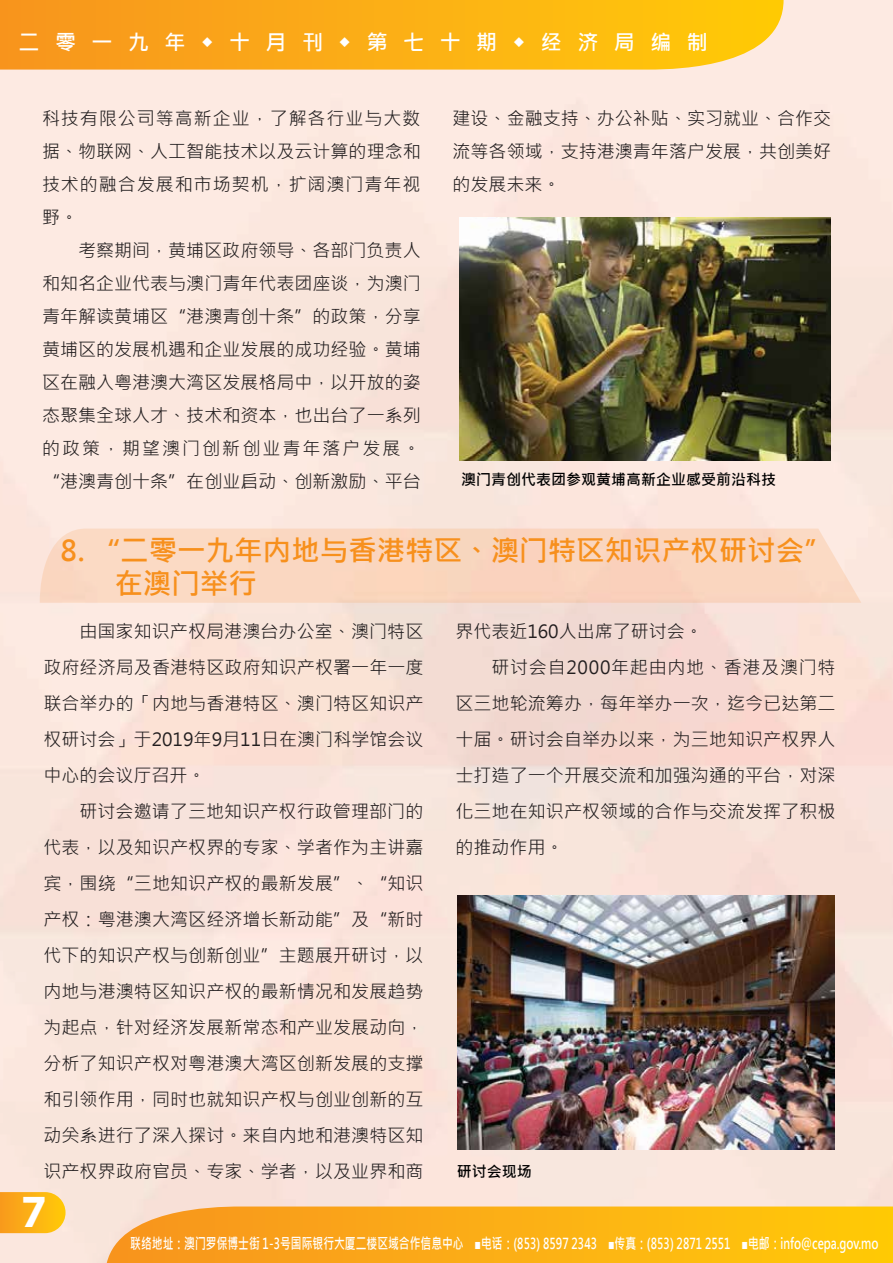
<style>
.page{position:relative;width:893px;height:1263px;background:#fff}
.page>*{position:absolute;margin:0;border:0;box-sizing:border-box;transform-origin:0 0}
.t1{font:700 46.35px "Myriad Pro";color:#fff}
.t2{font:700 28.5px/33px "Microsoft Jheng Hei";color:#f7901d}
.t3{font:700 21px "Microsoft Jheng Hei";letter-spacing:.74em;color:#fff}
.t4{font:18px/36px "Microsoft Jheng Hei";letter-spacing:.005em;color:#221e1f;text-align:justify}
.t5{font:18px "Microsoft Jheng Hei";letter-spacing:.04em;color:#221e1f}
.t6{font:700 15px "Microsoft Jheng Hei";color:#fff;scale:.72 1}
.t7{font:700 15px "Microsoft Jheng Hei";color:#000}
</style>
<div class="page">
<img style="left:0;top:0;width:893px;height:1263px">
<svg style="left:0;top:0;width:784px;height:70px;background:#fbb01b"></svg>
<svg style="left:107px;top:1206px;width:786px;height:57px;background:#fbb11c"></svg>
<svg style="left:0;top:1192px;width:66px;height:41px;background:#fbb423"></svg>
<img style="left:459px;top:218px;width:371px;height:242px">
<img style="left:458px;top:895px;width:377px;height:255px">
<div style="left:40px;top:528px;width:821px;height:75px;background:#fad6bf"></div>
<p class="t3" style="left:19px;top:29px;width:691px">二零一九年◆十月刊◆第七十期◆经济局编制</p>
<p class="t4" style="left:42px;top:102px;width:380px;line-height:33px">科技有限公司等高新企业，了解各行业与大数据、物联网、人工智能技术以及云计算的理念和技术的融合发展和市场契机，扩阔澳门青年视野。</p>
<p class="t4" style="left:42px;top:234px;width:380px;line-height:33px;text-indent:36px">考察期间，黄埔区政府领导、各部门负责人和知名企业代表与澳门青年代表团座谈，为澳门青年解读黄埔区“港澳青创十条”的政策，分享黄埔区的发展机遇和企业发展的成功经验。黄埔区在融入粤港澳大湾区发展格局中，以开放的姿态聚集全球人才、技术和资本，也出台了一系列的政策，期望澳门创新创业青年落户发展。“港澳青创十条”在创业启动、创新激励、平台</p>
<p class="t4" style="left:453px;top:102px;width:380px;line-height:33px">建设、金融支持、办公补贴、实习就业、合作交流等各领域，支持港澳青年落户发展，共创美好的发展未来。</p>
<p class="t7" style="left:461px;top:470px;width:316px">澳门青创代表团参观黄埔高新企业感受前沿科技</p>
<h2 class="t2" style="left:114px;top:534px;width:720px;text-indent:-54px">8. “二零一九年内地与香港特区、澳门特区知识产权研讨会”在澳门举行</h2>
<p class="t4" style="left:43px;top:613px;width:382px;text-indent:36px">由国家知识产权局港澳台办公室、澳门特区政府经济局及香港特区政府知识产权署一年一度联合举办的「内地与香港特区、澳门特区知识产权研讨会」于2019年9月11日在澳门科学馆会议中心的会议厅召开。</p>
<p class="t4" style="left:43px;top:793px;width:382px;text-indent:36px">研讨会邀请了三地知识产权行政管理部门的代表，以及知识产权界的专家、学者作为主讲嘉宾，围绕“三地知识产权的最新发展”、“知识产权：粤港澳大湾区经济增长新动能”及“新时代下的知识产权与创新创业”主题展开研讨，以内地与港澳特区知识产权的最新情况和发展趋势为起点，针对经济发展新常态和产业发展动向，分析了知识产权对粤港澳大湾区创新发展的支撑和引领作用，同时也就知识产权与创业创新的互动关系进行了深入探讨。来自内地和港澳特区知识产权界政府官员、专家、学者，以及业界和商</p>
<h1 class="t1" style="left:21px;top:1181px;width:27px">7</h1>
<p class="t4" style="left:455px;top:613px;width:249px">界代表近160人出席了研讨会。</p>
<p class="t5" style="left:491px;top:656px;width:346px">研讨会自2000年起由内地、香港及澳门特</p>
<p class="t4" style="left:455px;top:685px;width:382px">区三地轮流筹办，每年举办一次，迄今已达第二</p>
<p class="t4" style="left:455px;top:721px;width:382px">十届。研讨会自举办以来，为三地知识产权界人</p>
<p class="t4" style="left:455px;top:757px;width:382px">士打造了一个开展交流和加强沟通的平台，对深</p>
<p class="t4" style="left:455px;top:793px;width:382px">化三地在知识产权领域的合作与交流发挥了积极</p>
<p class="t4" style="left:455px;top:829px;width:109px">的推动作用。</p>
<p class="t7" style="left:457px;top:1162px;width:76px">研讨会现场</p>
<p class="t6" style="left:130px;top:1234px;width:1041px">联络地址：澳门罗保博士街 1-3号国际银行大厦二楼区域合作信息中心　■电话：(853) 8597 2343　■传真：(853) 2871 2551　■电邮：info@cepa.gov.mo</p>
</div>
